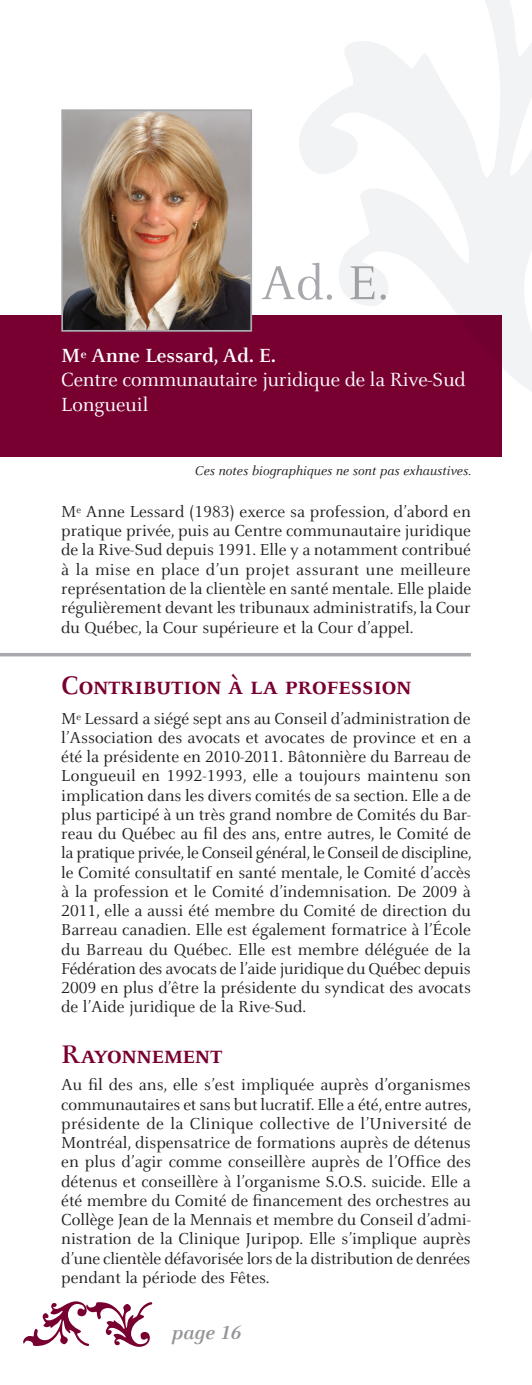
<style>
.page{position:relative;width:532px;height:1385px;background:#fff}
.page>*{position:absolute;margin:0;border:0;box-sizing:border-box;transform-origin:0 0}
.t1{font:52.5px "Barreau";color:#a8a9ad}
.Titre{font:700 28px "Barreau Caps";color:#780031}
.cabinet{font:21px/24.5px "Barreau";letter-spacing:-.01em;color:#fff}
.nom{font:700 21px "Barreau";color:#fff}
.t2{font:italic 700 21px "Barreau";color:#939598}
.t3{font:17.5px/19.2px "Barreau";color:#231f20;text-align:justify}
.t4{font:italic 14px "Barreau";color:#231f20}
</style>
<div class="page">
<div style="left:0;top:315px;width:502px;height:142px;background:#780031"></div>
<svg style="left:23px;top:1301px;width:129px;height:45px"></svg>
<hr style="left:0;top:653px;width:471px;height:3px;background:#a8a9ad">
<svg style="left:252px;top:0;width:280px;height:392px"></svg>
<img style="left:64px;top:112px;width:185px;height:217px">
<div style="left:61px;top:109px;width:191px;height:223px;border:2px solid #a8a9ad"></div>
<h1 class="t1" style="left:261px;top:255px;width:129px">Ad. E.</h1>
<p class="nom" style="left:61px;top:343px;width:216px">M<sup>e</sup> Anne Lessard, Ad. E.</p>
<p class="cabinet" style="left:61px;top:368px;width:406px">Centre communautaire juridique de la Rive-Sud<br>Longueuil</p>
<p class="t4" style="left:195px;top:463px;width:277px">Ces notes biographiques ne sont pas exhaustives.</p>
<p class="t3" style="left:61px;top:502px;width:411px">M<sup>e</sup> Anne Lessard (1983) exerce sa profession, d’abord en pratique privée, puis au Centre communautaire juridique de la Rive-Sud depuis 1991. Elle y a notamment contribué à la mise en place d’un projet assurant une meilleure représentation de la clientèle en santé mentale. Elle plaide régulièrement devant les tribunaux administratifs, la Cour du Québec, la Cour supérieure et la Cour d’appel.</p>
<p class="Titre" style="left:61px;top:669px;width:351px">Contribution à la profession</p>
<p class="t3" style="left:61px;top:709px;width:412px">M<sup>e</sup> Lessard a siégé sept ans au Conseil d’administration de l’Association des avocats et avocates de province et en a été la présidente en 2010-2011. Bâtonnière du Barreau de Longueuil en 1992-1993, elle a toujours maintenu son implication dans les divers comités de sa section. Elle a de plus participé à un très grand nombre de Comités du Bar&shy;reau du Québec au fil des ans, entre autres, le Comité de la pratique privée, le Conseil général, le Conseil de discipline, le Comité consultatif en santé mentale, le Comité d’accès à la profession et le Comité d’indemnisation. De 2009 à 2011, elle a aussi été membre du Comité de direction du Barreau canadien. Elle est également formatrice à l’École du Barreau du Québec. Elle est membre déléguée de la Fédération des avocats de l’aide juridique du Québec depuis 2009 en plus d’être la présidente du syndicat des avocats de l’Aide juridique de la Rive-Sud.</p>
<p class="Titre" style="left:61px;top:1038px;width:163px">Rayonnement</p>
<p class="t3" style="left:61px;top:1075px;width:411px">Au fil des ans, elle s’est impliquée auprès d’organismes communautaires et sans but lucratif. Elle a été, entre autres, présidente de la Clinique collective de l’Université de Montréal, dispensatrice de formations auprès de détenus en plus d’agir comme conseillère auprès de l’Office des détenus et conseillère à l’organisme S.O.S. suicide. Elle a été membre du Comité de financement des orchestres au Collège Jean de la Mennais et membre du Conseil d’admi&shy;nistration de la Clinique Juripop. Elle s’implique auprès d’une clientèle défavorisée lors de la distribution de denrées pendant la période des Fêtes.</p>
<p class="t2" style="left:172px;top:1320px;width:71px">page 16</p>
</div>
